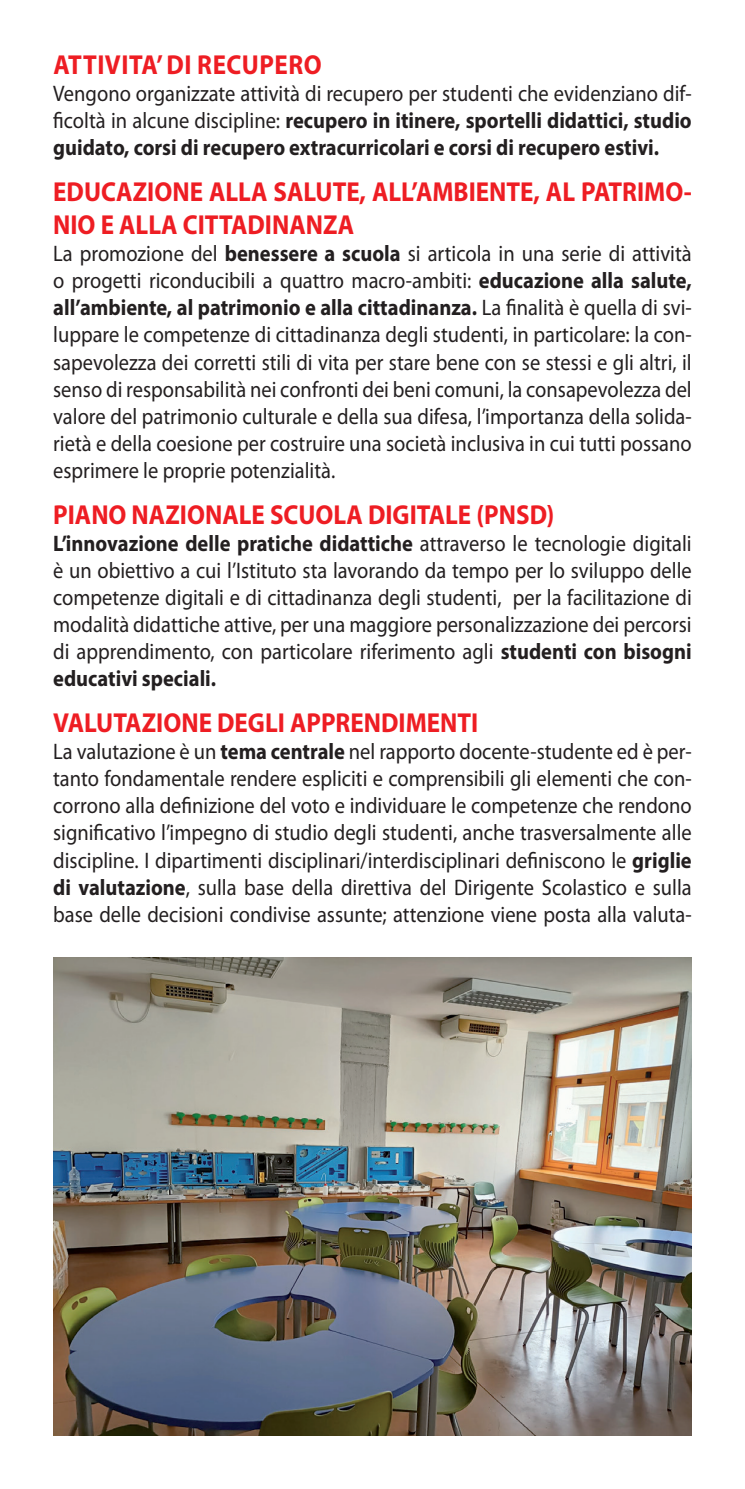
<style>
.page{position:relative;width:745px;height:1489px;background:#fff}
.page>*{position:absolute;margin:0;border:0;box-sizing:border-box;transform-origin:0 0}
.t1{font:700 27.5px/33px "Myriad Pro";color:#ee1d23;scale:.91 1}
.t2{font:700 27.5px "Myriad Pro";letter-spacing:.02em;color:#ee1d23;scale:.91 1}
.t3{font:22.5px/27px "Myriad Pro";color:#231f20;text-align:justify;scale:.91 1}
.t4{font:700 22.5px/27px "Myriad Pro";color:#231f20;text-align:justify;scale:.91 1}
.s1{font-weight:400}
.s2{font-weight:700}
</style>
<div class="page">
<img style="left:53px;top:957px;width:638px;height:478px">
<p class="t2" style="left:53px;top:47px;width:296px">ATTIVITA’ di RECUPERO</p>
<p class="t4" style="left:53px;top:79px;width:702px"><span class="s1">Vengono organizzate attività di recupero per studenti che evidenziano dif&shy;ficoltà in alcune discipline:</span> recupero in itinere, sportelli didattici, studio guidato, corsi di recupero extracurricolari e corsi di recupero estivi.</p>
<p class="t1" style="left:53px;top:174px;width:702px">EDUCAZIONE ALLA SALUTE, ALL’AMBIENTE, AL PATRIMO-<br>NIO E ALLA CITTADINANZA</p>
<p class="t3" style="left:53px;top:240px;width:702px">La promozione del <span class="s2">benessere a scuola</span> si articola in una serie di attività o progetti riconducibili a quattro macro-ambiti: <span class="s2">educazione alla salute, all’ambiente, al patrimonio e alla cittadinanza.</span> La finalità è quella di svi&shy;luppare le competenze di cittadinanza degli studenti, in particolare: la con&shy;sapevolezza dei corretti stili di vita per stare bene con se stessi e gli altri, il senso di responsabilità nei confronti dei beni comuni, la consapevolezza del valore del patrimonio culturale e della sua difesa, l’importanza della solida&shy;rietà e della coesione per costruire una società inclusiva in cui tutti possano esprimere le proprie potenzialità.</p>
<p class="t1" style="left:53px;top:497px;width:552px">PIANO NAZIONALE SCUOLA DIGITALE (PNSD)</p>
<p class="t3" style="left:53px;top:529px;width:702px"><span class="s2">L’innovazione delle pratiche didattiche</span> attraverso le tecnologie digitali è un obiettivo a cui l’Istituto sta lavorando da tempo per lo sviluppo delle competenze digitali e di cittadinanza degli studenti, per la facilitazione di modalità didattiche attive, per una maggiore personalizzazione dei percorsi di apprendimento, con particolare riferimento agli <span class="s2">studenti con bisogni educativi speciali.</span></p>
<p class="t1" style="left:53px;top:705px;width:468px">VALUTAZIONE DEGLI APPRENDIMENTI</p>
<p class="t3" style="left:53px;top:737px;width:702px">La valutazione è un <span class="s2">tema centrale</span> nel rapporto docente-studente ed è per&shy;tanto fondamentale rendere espliciti e comprensibili gli elementi che con&shy;corrono alla definizione del voto e individuare le competenze che rendono significativo l’impegno di studio degli studenti, anche trasversalmente alle discipline. I dipartimenti disciplinari/interdisciplinari definiscono le <span class="s2">griglie di valutazione</span>, sulla base della direttiva del Dirigente Scolastico e sulla base delle decisioni condivise assunte; attenzione viene posta alla valuta-</p>
</div>
